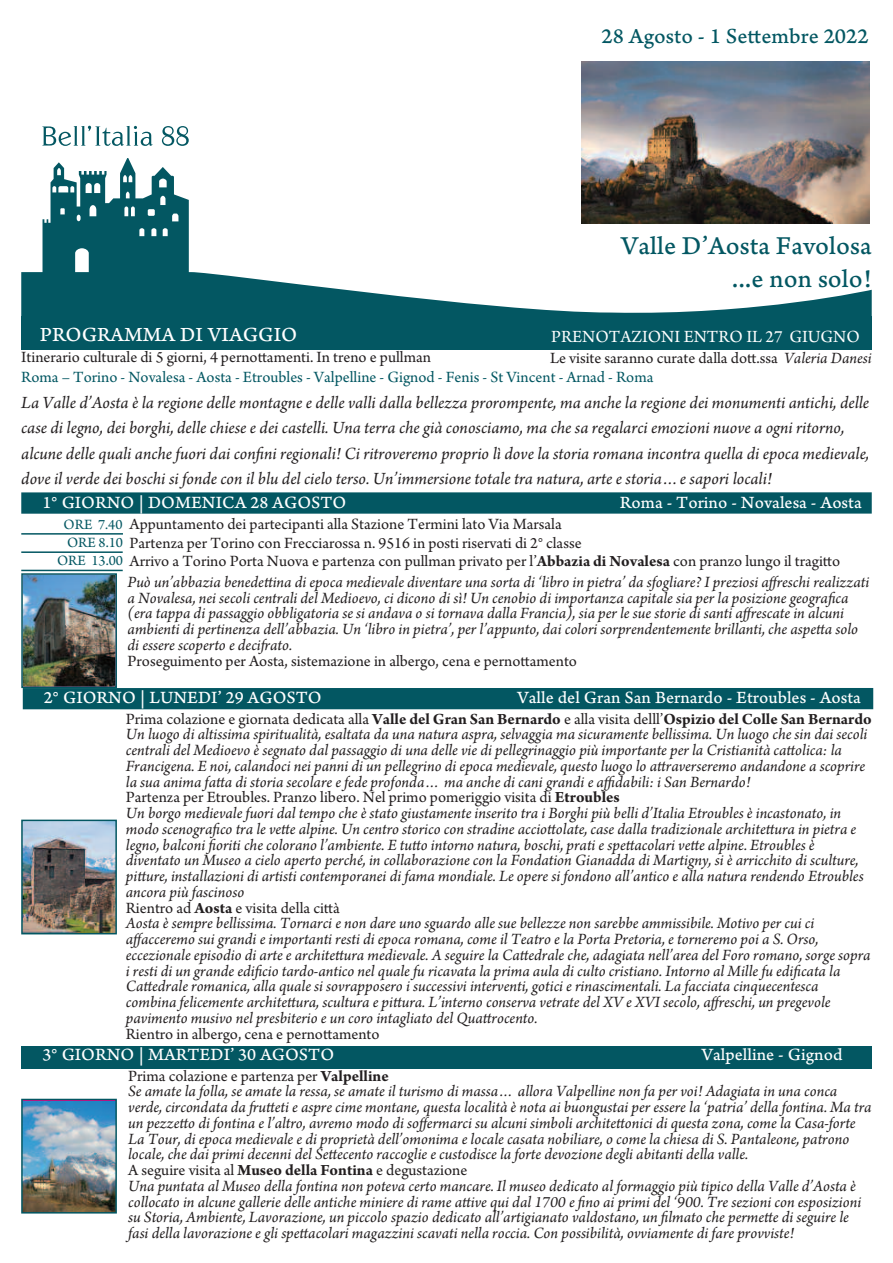
<style>
.page{position:relative;width:893px;height:1263px;background:#fff}
.page>*{position:absolute;margin:0;border:0;box-sizing:border-box;transform-origin:0 0}
.t1{font:27px "Arno Pro Caption";color:#035762}
.t2{font:22.5px "Arno Pro Caption";color:#035762}
.t3{font:21px "Arno Pro Caption";color:#fff}
.t4{font:italic 18px/25.5px "Arno Pro";color:#231f20}
.t5{font:18px "Arno Pro Caption";color:#fff}
.t6{font:18px "Arno Pro";color:#fff}
.t7{font:italic 16.5px/15.8px "Arno Pro";color:#231f20}
.t8{font:16.5px/19.4px "Arno Pro";color:#231f20}
.t9{font:16.5px/19.6px "Arno Pro";color:#035762}
.s1{color:#231f20}
.s2{font-style:italic;color:#231f20}
.s3{font-size:15px;color:#035762}
.s4{font-weight:700}
.s5{font-style:normal}
.s6{font-weight:700;font-style:normal}
</style>
<div class="page">
<svg style="left:21px;top:126px;width:851px;height:191px"></svg>
<img style="left:582px;top:61px;width:288px;height:162px">
<div style="left:21px;top:317px;width:851px;height:33px;background:#035762"></div>
<hr style="left:21px;top:551px;width:102px;height:2px;background:#035762">
<img style="left:24px;top:823px;width:90px;height:108px">
<div style="left:21px;top:820px;width:96px;height:114px;border:2px solid #035762"></div>
<hr style="left:21px;top:533px;width:102px;height:2px;background:#035762">
<hr style="left:21px;top:570px;width:102px;height:1px;background:#035762">
<img style="left:24px;top:576px;width:90px;height:109px">
<div style="left:21px;top:573px;width:96px;height:115px;border:2px solid #035762"></div>
<div style="left:23px;top:688px;width:850px;height:21px;background:#035762"></div>
<div style="left:21px;top:492px;width:851px;height:22px;background:#035762"></div>
<div style="left:21px;top:1046px;width:851px;height:23px;background:#035762"></div>
<img style="left:24px;top:1102px;width:90px;height:108px">
<div style="left:21px;top:1099px;width:96px;height:114px;border:2px solid #035762"></div>
<h2 class="t2" style="left:601px;top:28px;width:269px">28 Agosto - 1 Settembre 2022</h2>
<h1 class="t1" style="left:621px;top:236px;width:252px">Valle D’Aosta Favolosa</h1>
<h1 class="t1" style="left:732px;top:269px;width:142px">...e non solo!</h1>
<p class="t3" style="left:40px;top:327px;width:259px">PROGRAMMA DI VIAGGIO</p>
<p class="t6" style="left:551px;top:330px;width:310px">PRENOTAZIONI ENTRO IL 27 GIUGNO</p>
<p class="t8" style="left:21px;top:349px;width:411px">Itinerario culturale di 5 giorni, 4 pernottamenti. In treno e pullman</p>
<p class="t9" style="left:21px;top:349px;width:852px;text-indent:529px"><span class="s1">Le visite saranno curate dalla dott.ssa</span> <span class="s2">Valeria Danesi<br></span>Roma – Torino - Novalesa - Aosta - Etroubles - Valpelline - Gignod - Fenis - St Vincent - Arnad - Roma</p>
<p class="t4" style="left:21px;top:391px;width:849px">La Valle d’Aosta è la regione delle montagne e delle valli dalla bellezza prorompente, ma anche la regione dei monumenti antichi, delle case di legno, dei borghi, delle chiese e dei castelli. Una terra che già conosciamo, ma che sa regalarci emozioni nuove a ogni ritorno, alcune delle quali anche fuori dai confini regionali! Ci ritroveremo proprio lì dove la storia romana incontra quella di epoca medievale, dove il verde dei boschi si fonde con il blu del cielo terso. Un’immersione totale tra natura, arte e storia…e sapori locali!</p>
<p class="t5" style="left:42px;top:496px;width:305px">1° GIORNO | DOMENICA 28 AGOSTO</p>
<p class="t5" style="left:620px;top:496px;width:243px">Roma - Torino - Novalesa - Aosta</p>
<p class="t8" style="left:64px;top:515px;width:519px"><span class="s3">ORE 7.40</span> Appuntamento dei partecipanti alla Stazione Termini lato Via Marsala<br><span class="s3">ORE 8.10</span> Partenza per Torino con Frecciarossa n. 9516 in posti riservati di 2° classe</p>
<p class="t8" style="left:57px;top:553px;width:785px"><span class="s3">ORE 13.00</span> Arrivo a Torino Porta Nuova e partenza con pullman privato per l’<span class="s4">Abbazia di Novalesa</span> con pranzo lungo il tragitto</p>
<p class="t7" style="left:128px;top:575px;width:743px">Può un’abbazia benedettina di epoca medievale diventare una sorta di ‘libro in pietra’ da sfogliare? I preziosi affreschi realizzati a Novalesa, nei secoli centrali del Medioevo, ci dicono di sì! Un cenobio di importanza capitale sia per la posizione geografica (era tappa di passaggio obbligatoria se si andava o si tornava dalla Francia), sia per le sue storie di santi affrescate in alcuni ambienti di pertinenza dell’abbazia. Un ‘libro in pietra’, per l’appunto, dai colori sorprendentemente brillanti, che aspetta solo di essere scoperto e decifrato.</p>
<p class="t8" style="left:128px;top:652px;width:451px">Proseguimento per Aosta, sistemazione in albergo, cena e pernottamento</p>
<p class="t5" style="left:44px;top:691px;width:279px">2° GIORNO | LUNEDI’ 29 AGOSTO</p>
<p class="t5" style="left:517px;top:691px;width:345px">Valle del Gran San Bernardo - Etroubles - Aosta</p>
<p class="t7" style="left:126px;top:712px;width:747px"><span class="s5">Prima colazione e giornata dedicata alla</span> <span class="s6">Valle del Gran San Bernardo</span> <span class="s5">e alla visita delll’</span><span class="s6">Ospizio del Colle San Bernardo </span>Un luogo di altissima spiritualità, esaltata da una natura aspra, selvaggia ma sicuramente bellissima. Un luogo che sin dai secoli centrali del Medioevo è segnato dal passaggio di una delle vie di pellegrinaggio più importante per la Cristianità cattolica: la Francigena. E noi, calandoci nei panni di un pellegrino di epoca medievale, questo luogo lo attraverseremo andandone a scoprire la sua anima fatta di storia secolare e fede profonda… ma anche di cani grandi e affidabili: i San Bernardo!<br><span class="s5">Partenza per Etroubles. Pranzo libero. Nel primo pomeriggio visita di</span> <span class="s6">Etroubles<br></span>Un borgo medievale fuori dal tempo che è stato giustamente inserito tra i Borghi più belli d’Italia Etroubles è incastonato, in modo scenografico tra le vette alpine. Un centro storico con stradine acciottolate, case dalla tradizionale architettura in pietra e legno, balconi fioriti che colorano l’ambiente. E tutto intorno natura, boschi, prati e spettacolari vette alpine. Etroubles è diventato un Museo a cielo aperto perché, in collaborazione con la Fondation Gianadda di Martigny, si è arricchito di sculture, pitture, installazioni di artisti contemporanei di fama mondiale. Le opere si fondono all’antico e alla natura rendendo Etroubles ancora più fascinoso<br><span class="s5">Rientro ad</span> <span class="s6">Aosta</span> <span class="s5">e visita della città<br></span>Aosta è sempre bellissima. Tornarci e non dare uno sguardo alle sue bellezze non sarebbe ammissibile. Motivo per cui ci affacceremo sui grandi e importanti resti di epoca romana, come il Teatro e la Porta Pretoria, e torneremo poi a S. Orso, eccezionale episodio di arte e architettura medievale. A seguire la Cattedrale che, adagiata nell’area del Foro romano, sorge sopra i resti di un grande edificio tardo-antico nel quale fu ricavata la prima aula di culto cristiano. Intorno al Mille fu edificata la Cattedrale romanica, alla quale si sovrapposero i successivi interventi, gotici e rinascimentali. La facciata cinquecentesca combina felicemente architettura, scultura e pittura. L’interno conserva vetrate del XV e XVI secolo, affreschi, un pregevole pavimento musivo nel presbiterio e un coro intagliato del Quattrocento.</p>
<p class="t8" style="left:126px;top:1025px;width:255px">Rientro in albergo, cena e pernottamento</p>
<p class="t5" style="left:42px;top:1048px;width:293px">3° GIORNO | MARTEDI’ 30 AGOSTO</p>
<p class="t5" style="left:701px;top:1048px;width:143px">Valpelline - Gignod</p>
<p class="t7" style="left:128px;top:1069px;width:745px"><span class="s5">Prima colazione e partenza per</span> <span class="s6">Valpelline<br></span>Se amate la folla, se amate la ressa, se amate il turismo di massa… allora Valpelline non fa per voi! Adagiata in una conca verde, circondata da frutteti e aspre cime montane, questa località è nota ai buongustai per essere la ‘patria’ della fontina. Ma tra un pezzetto di fontina e l’altro, avremo modo di soffermarci su alcuni simboli architettonici di questa zona, come la Casa-forte La Tour, di epoca medievale e di proprietà dell’omonima e locale casata nobiliare, o come la chiesa di S. Pantaleone, patrono locale, che dai primi decenni del Settecento raccoglie e custodisce la forte devozione degli abitanti della valle.<br><span class="s5">A seguire visita al</span> <span class="s6">Museo della Fontina</span> <span class="s5">e degustazione<br></span>Una puntata al Museo della fontina non poteva certo mancare. Il museo dedicato al formaggio più tipico della Valle d’Aosta è collocato in alcune gallerie delle antiche miniere di rame attive qui dal 1700 e fino ai primi del ‘900. Tre sezioni con esposizioni su Storia, Ambiente, Lavorazione, un piccolo spazio dedicato all’artigianato valdostano, un filmato che permette di seguire le fasi della lavorazione e gli spettacolari magazzini scavati nella roccia. Con possibilità, ovviamente di fare provviste!</p>
</div>
